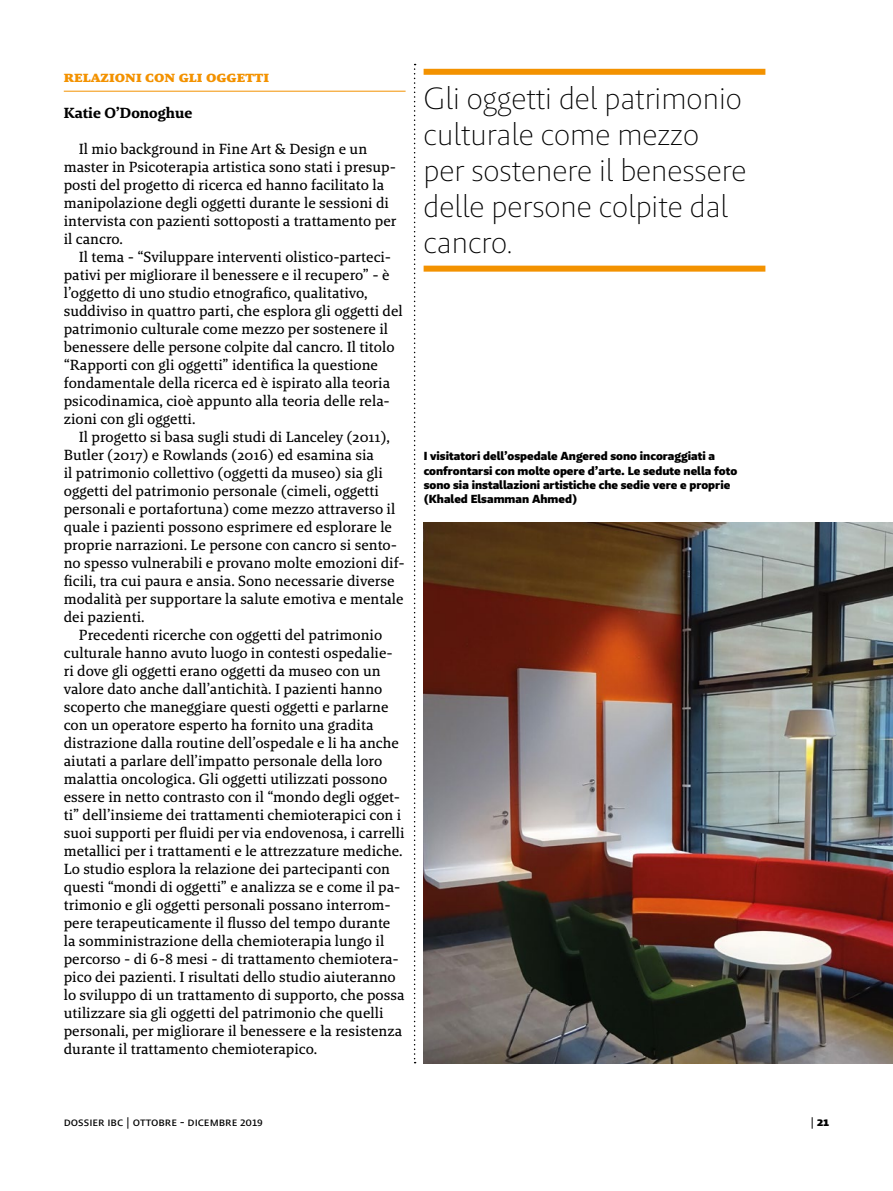
<style>
.page{position:relative;width:893px;height:1191px;background:#fff}
.page>*{position:absolute;margin:0;border:0;box-sizing:border-box;transform-origin:0 0}
.t1{font:200 31.5px/36px "Brando Sans";color:#000}
.t2{font:15px/18px "Brando Text";color:#000}
.t3{font:900 15px "Brando";color:#f39200}
.t4{font:700 15px "Brando";color:#000}
.t5{font:900 12px/14.4px "Brando Sans";color:#000}
.t6{font:12px "Brando Sans Text";color:#000}
.s1{font-family:"Brando Sans Text";font-weight:400}
</style>
<div class="page">
<hr style="left:64px;top:91px;width:342px;height:1px;background:#f39200">
<svg style="left:414px;top:64px;width:2px;height:999px"></svg>
<div style="left:424px;top:69px;width:341px;height:6px;background:#f39200"></div>
<div style="left:424px;top:266px;width:341px;height:6px;background:#f39200"></div>
<img style="left:424px;top:523px;width:469px;height:540px">
<p class="t3" style="left:64px;top:67px;width:207px">relazioni con gli oggetti</p>
<p class="t4" style="left:64px;top:103px;width:130px">Katie O’Donoghue</p>
<p class="t2" style="left:64px;top:139px;width:334px;text-indent:15px">Il mio background in Fine Art &amp; Design e un master in Psicoterapia artistica sono stati i presup&shy;posti del progetto di ricerca ed hanno facilitato la manipolazione degli oggetti durante le sessioni di intervista con pazienti sottoposti a trattamento per il cancro.</p>
<p class="t2" style="left:64px;top:247px;width:340px;text-indent:15px">Il tema - “Sviluppare interventi olistico-parteci&shy;pativi per migliorare il benessere e il recupero” - è l’oggetto di uno studio etnografico, qualitativo, suddiviso in quattro parti, che esplora gli oggetti del patrimonio culturale come mezzo per sostenere il benessere delle persone colpite dal cancro. Il titolo “Rapporti con gli oggetti” identifica la questione fondamentale della ricerca ed è ispirato alla teoria psicodinamica, cioè appunto alla teoria delle rela&shy;zioni con gli oggetti.</p>
<p class="t2" style="left:64px;top:427px;width:342px;text-indent:15px">Il progetto si basa sugli studi di Lanceley (2011), Butler (2017) e Rowlands (2016) ed esamina sia<br>il patrimonio collettivo (oggetti da museo) sia gli oggetti del patrimonio personale (cimeli, oggetti personali e portafortuna) come mezzo attraverso il quale i pazienti possono esprimere ed esplorare le proprie narrazioni. Le persone con cancro si sento&shy;no spesso vulnerabili e provano molte emozioni dif&shy;ficili, tra cui paura e ansia. Sono necessarie diverse modalità per supportare la salute emotiva e mentale dei pazienti.</p>
<p class="t2" style="left:64px;top:625px;width:342px;text-indent:15px">Precedenti ricerche con oggetti del patrimonio culturale hanno avuto luogo in contesti ospedalie&shy;ri dove gli oggetti erano oggetti da museo con un valore dato anche dall’antichità. I pazienti hanno scoperto che maneggiare questi oggetti e parlarne con un operatore esperto ha fornito una gradita distrazione dalla routine dell’ospedale e li ha anche aiutati a parlare dell’impatto personale della loro malattia oncologica. Gli oggetti utilizzati possono essere in netto contrasto con il “mondo degli ogget&shy;ti” dell’insieme dei trattamenti chemioterapici con i suoi supporti per fluidi per via endovenosa, i carrelli metallici per i trattamenti e le attrezzature mediche.<br>Lo studio esplora la relazione dei partecipanti con questi “mondi di oggetti” e analizza se e come il pa&shy;trimonio e gli oggetti personali possano interrom&shy;pere terapeuticamente il flusso del tempo durante la somministrazione della chemioterapia lungo il percorso - di 6-8 mesi - di trattamento chemiotera&shy;pico dei pazienti. I risultati dello studio aiuteranno lo sviluppo di un trattamento di supporto, che possa utilizzare sia gli oggetti del patrimonio che quelli personali, per migliorare il benessere e la resistenza durante il trattamento chemioterapico.</p>
<h1 class="t1" style="left:424px;top:80px;width:324px">Gli oggetti del patrimonio culturale come mezzo per sostenere il benessere delle persone colpite dal cancro.</h1>
<p class="t5" style="left:424px;top:449px;width:315px">I visitatori dell’ospedale Angered sono incoraggiati a confrontarsi con molte opere d’arte. Le sedute nella foto sono sia installazioni artistiche che sedie vere e proprie (Khaled Elsamman Ahmed)</p>
<p class="t6" style="left:64px;top:1114px;width:201px">dossier ibc | ottobre - dicembre 2019</p>
<p class="t5" style="left:810px;top:1114px;width:21px"><span class="s1">|</span> 21</p>
</div>
